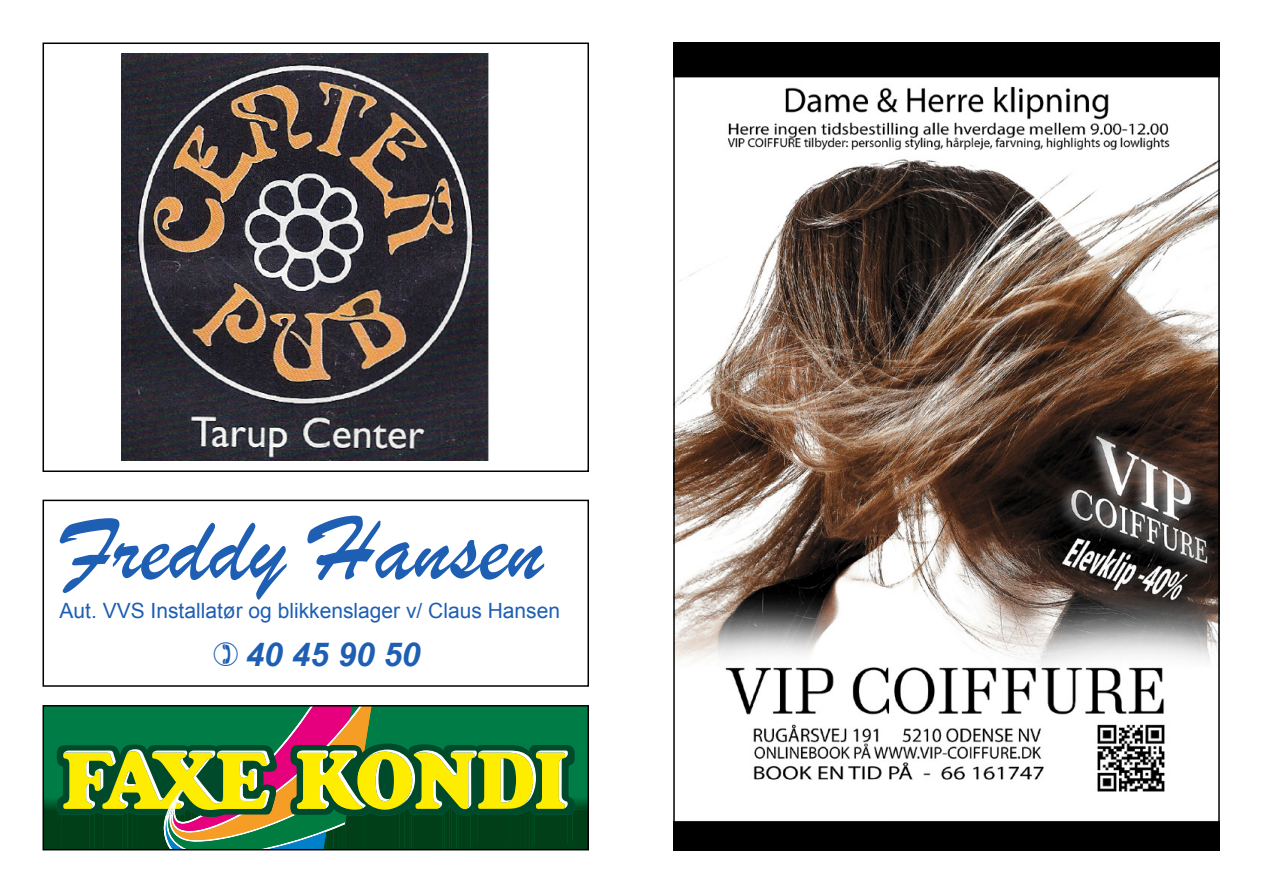
<style>
.page{position:relative;width:1263px;height:893px;background:#fff}
.page>*{position:absolute;margin:0;border:0;box-sizing:border-box;transform-origin:0 0}
.t1{font:96.45px "Brush Script";color:#1e5fb3}
.t2{font:italic 700 33px "Arial";color:#1e5fb3}
.t3{font:21px "Arial";color:#1e5fb3}
</style>
<div class="page">
<img style="left:676px;top:46px;width:541px;height:801px">
<div style="left:43px;top:500px;width:546px;height:187px;border:2px solid #000"></div>
<div style="left:43px;top:43px;width:546px;height:429px;border:2px solid #000"></div>
<img style="left:46px;top:708px;width:11px;height:38px">
<img style="left:46px;top:746px;width:11px;height:101px">
<svg style="left:57px;top:708px;width:531px;height:143px;background:#578437"></svg>
<div style="left:43px;top:705px;width:546px;height:145px;border:2px solid #000"></div>
<img style="left:121px;top:54px;width:368px;height:407px">
<h1 class="t1" style="left:59px;top:490px;width:485px">Freddy Hansen</h1>
<p class="t3" style="left:59px;top:596px;width:502px">Aut. VVS Installatør og blikkenslager v/ Claus Hansen</p>
<h2 class="t2" style="left:246px;top:632px;width:176px">40 45 90 50</h2>
</div>
